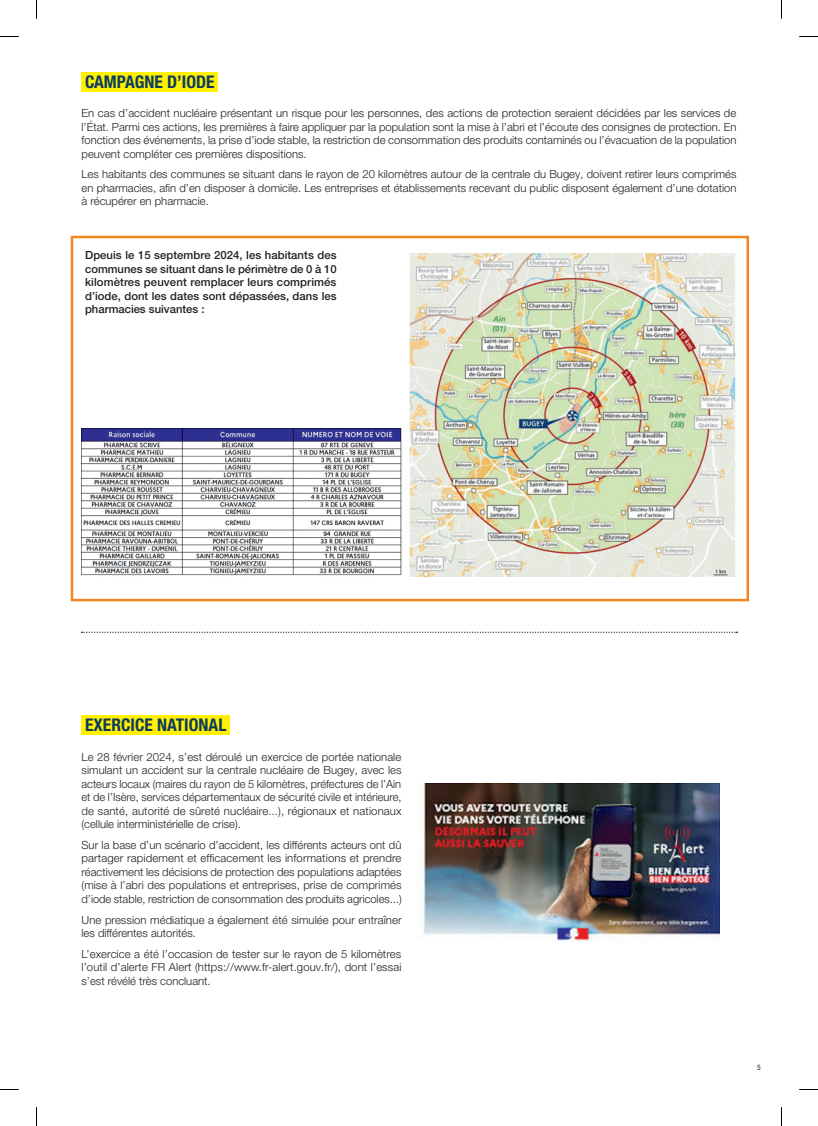
<style>
.page{position:relative;width:818px;height:1126px;background:#fff}
.page>*{position:absolute;margin:0;border:0;box-sizing:border-box;transform-origin:0 0}
.t1{font:700 condensed 17.5px "Helvetica Neue LT Pro";color:#0d3b5f}
.t2{font:300 11.25px/13.5px "Helvetica Neue LT Pro";color:#231f20;text-align:justify}
.t3{font:500 11.25px/13.5px "Helvetica Neue LT Pro";color:#231f20;text-align:justify}
.t4{font:condensed 7.5px "Helvetica Neue LT Pro";color:#231f20}
</style>
<div class="page">
<div style="left:81px;top:72px;width:137px;height:19px;background:#fff101"></div>
<div style="left:81px;top:715px;width:149px;height:20px;background:#fff101"></div>
<img style="left:81px;top:429px;width:320px;height:147px">
<img style="left:409px;top:254px;width:327px;height:322px">
<img style="left:420px;top:783px;width:299px;height:158px">
<svg style="left:81px;top:631px;width:656px;height:2px"></svg>
<div style="left:71px;top:236px;width:677px;height:365px;border:2px solid #f58520"></div>
<svg style="left:0;top:36px;width:19px;height:1px"></svg>
<svg style="left:799px;top:36px;width:18px;height:1px"></svg>
<svg style="left:0;top:1089px;width:19px;height:1px"></svg>
<svg style="left:799px;top:1089px;width:18px;height:1px"></svg>
<svg style="left:36px;top:0;width:1px;height:19px"></svg>
<svg style="left:36px;top:1107px;width:1px;height:18px"></svg>
<p class="t1" style="left:85px;top:71px;width:131px">CAMPAGNE D’IODE</p>
<p class="t2" style="left:81px;top:106px;width:656px">En cas d’accident nucléaire présentant un risque pour les personnes, des actions de protection seraient décidées par les services de l’État. Parmi ces actions, les premières à faire appliquer par la population sont la mise à l’abri et l’écoute des consignes de protection. En fonction des événements, la prise d’iode stable, la restriction de consommation des produits contaminés ou l’évacuation de la population peuvent compléter ces premières dispositions.</p>
<p class="t2" style="left:81px;top:167px;width:656px">Les habitants des communes se situant dans le rayon de 20 kilomètres autour de la centrale du Bugey, doivent retirer leurs comprimés en pharmacies, afin d’en disposer à domicile. Les entreprises et établissements recevant du public disposent également d’une dotation à récupérer en pharmacie.</p>
<p class="t3" style="left:85px;top:248px;width:253px">Dpeuis le 15 septembre 2024, les habitants des communes se situant dans le périmètre de 0 à 10 kilomètres peuvent remplacer leurs comprimés d’iode, dont les dates sont dépassées, dans les pharmacies suivantes :</p>
<p class="t1" style="left:85px;top:714px;width:143px">EXERCICE NATIONAL</p>
<p class="t2" style="left:81px;top:749px;width:321px">Le 28 février 2024, s’est déroulé un exercice de portée nationale simulant un accident sur la centrale nucléaire de Bugey, avec les acteurs locaux (maires du rayon de 5 kilomètres, préfectures de l’Ain et de l’Isère, services départementaux de sécurité civile et intérieure, de santé, autorité de sûreté nucléaire...), régionaux et nationaux (cellule interministérielle de crise).</p>
<p class="t2" style="left:81px;top:837px;width:321px">Sur la base d’un scénario d’accident, les différents acteurs ont dû partager rapidement et efficacement les informations et prendre réactivement les décisions de protection des populations adaptées (mise à l’abri des populations et entreprises, prise de comprimés d’iode stable, restriction de consommation des produits agricoles...)</p>
<p class="t2" style="left:81px;top:912px;width:321px">Une pression médiatique a également été simulée pour entraîner les différentes autorités.</p>
<p class="t2" style="left:81px;top:946px;width:321px">L’exercice a été l’occasion de tester sur le rayon de 5 kilomètres l’outil d’alerte FR Alert (https://www.fr-alert.gouv.fr/), dont l’essai s’est révélé très concluant.</p>
<p class="t4" style="left:756px;top:1062px;width:5px">5</p>
</div>
